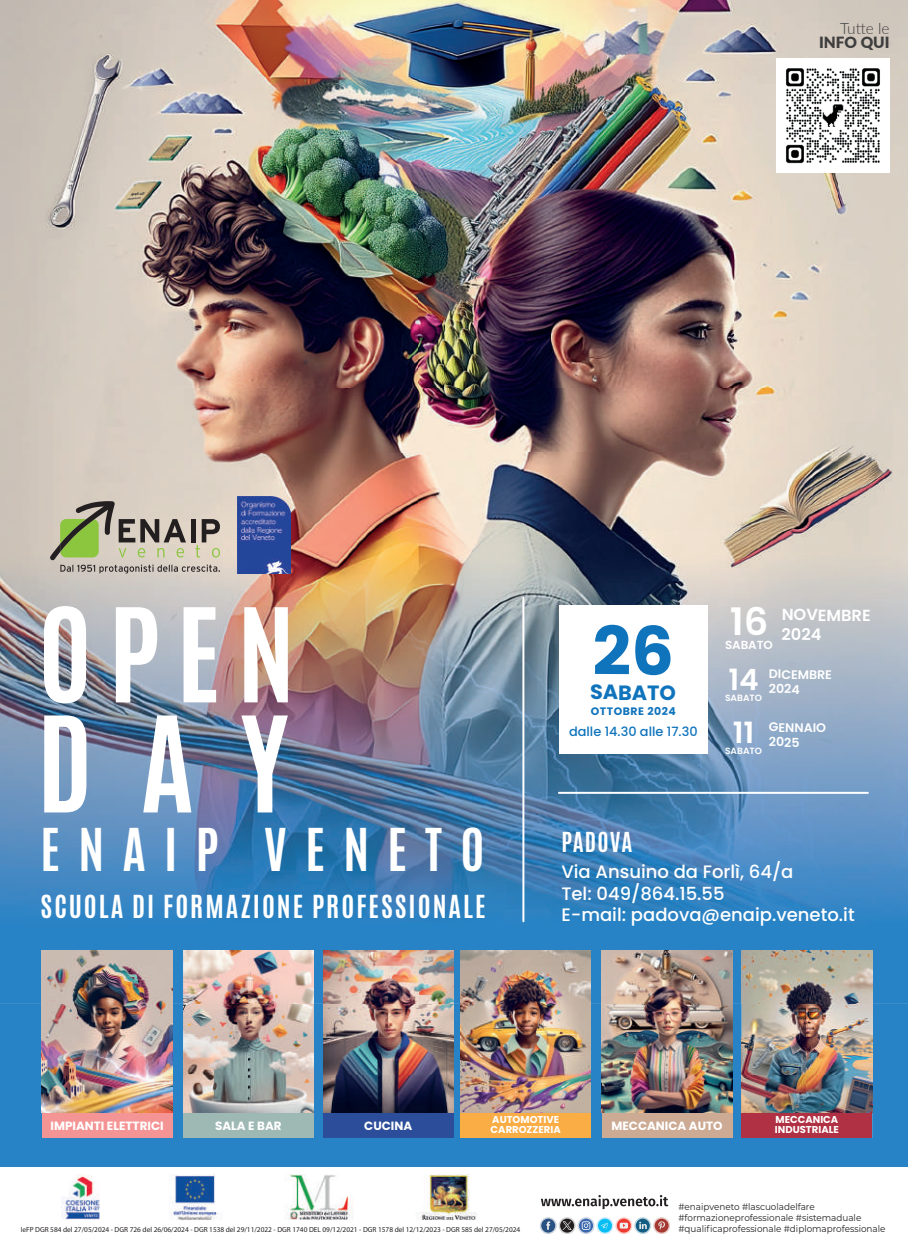
<style>
.page{position:relative;width:908px;height:1248px;background:#fff}
.page>*{position:absolute;margin:0;border:0;box-sizing:border-box;transform-origin:0 0}
.t1{font:700 112.8px "Antonio";color:#fff}
.t2{font:700 66.8px "Poppins";color:#1074bc}
.t3{font:700 49.2px "Antonio";letter-spacing:.37em;color:#fff}
.t4{font:600 38px "Poppins";color:#fff}
.t5{font:600 29.4px "Poppins";color:#fff}
.t6{font:700 26.6px "Antonio";letter-spacing:.075em;color:#fff}
.t7{font:700 23px "Antonio";letter-spacing:.05em;color:#fff}
.t8{font:700 20.6px "Poppins";letter-spacing:-.01em;color:#1074bc}
.t9{font:500 18px/21.6px "Poppins";color:#fff}
.t10{font:600 16.2px/19.2px "Poppins";letter-spacing:-.01em;color:#fff}
.t11{font:300 15.4px "Lato";color:#3e3e3f}
.t12{font:900 15.4px "Lato";color:#3e3e3f}
.t13{font:500 12.8px "Poppins";color:#1074bc}
.t14{font:600 12.4px/14.8px "Poppins";letter-spacing:-.01em;color:#fff}
.t15{font:700 12px "Poppins";color:#fff}
.t16{font:600 11.8px "Poppins";letter-spacing:-.01em;color:#fff}
.t17{font:700 10.8px "Poppins";letter-spacing:.05em;color:#1074bc}
.t18{font:700 10px/10px "Poppins";color:#fff}
.t19{font:9.2px/11.2px "Montserrat";color:#231f20;scale:.95 1}
.t20{font:600 9px "Poppins";letter-spacing:-.01em;color:#fff}
.t21{font:7.4px "Myriad Pro";color:#231f20}
</style>
<div class="page">
<img style="left:0;top:0;width:907px;height:1166px">
<svg style="left:0;top:1166px;width:907px;height:68px"></svg>
<img style="left:44px;top:606px;width:42px;height:97px">
<img style="left:116px;top:607px;width:172px;height:95px">
<img style="left:775px;top:59px;width:114px;height:113px">
<svg style="left:50px;top:501px;width:170px;height:72px;background:#afae96"></svg>
<img style="left:237px;top:496px;width:53px;height:77px">
<img style="left:62px;top:1174px;width:417px;height:47px">
<div style="left:558px;top:605px;width:149px;height:149px;background:#fff"></div>
<svg style="left:540px;top:1194px;width:128px;height:14px"></svg>
<svg style="left:577px;top:1216px;width:17px;height:17px"></svg>
<svg style="left:578px;top:1218px;width:14px;height:14px"></svg>
<svg style="left:581px;top:1221px;width:9px;height:8px"></svg>
<svg style="left:539px;top:1216px;width:17px;height:17px"></svg>
<div style="left:541px;top:1218px;width:14px;height:14px;background:#2a5183;border-radius:50%"></div>
<svg style="left:546px;top:1221px;width:4px;height:8px"></svg>
<svg style="left:558px;top:1216px;width:17px;height:17px"></svg>
<svg style="left:560px;top:1218px;width:14px;height:14px"></svg>
<svg style="left:596px;top:1216px;width:17px;height:17px"></svg>
<svg style="left:597px;top:1218px;width:14px;height:14px"></svg>
<svg style="left:600px;top:1222px;width:7px;height:6px"></svg>
<svg style="left:562px;top:1221px;width:9px;height:8px"></svg>
<svg style="left:615px;top:1216px;width:17px;height:17px"></svg>
<svg style="left:616px;top:1218px;width:14px;height:14px"></svg>
<svg style="left:619px;top:1222px;width:8px;height:6px"></svg>
<svg style="left:634px;top:1216px;width:17px;height:17px"></svg>
<svg style="left:635px;top:1218px;width:14px;height:14px"></svg>
<svg style="left:639px;top:1221px;width:7px;height:7px"></svg>
<svg style="left:653px;top:1216px;width:16px;height:17px"></svg>
<svg style="left:654px;top:1218px;width:14px;height:14px"></svg>
<svg style="left:658px;top:1221px;width:6px;height:8px"></svg>
<div style="left:42px;top:1037px;width:130px;height:100px;background:#f59495"></div>
<div style="left:183px;top:1037px;width:130px;height:100px;background:#9eb8b3"></div>
<img style="left:42px;top:950px;width:130px;height:162px">
<img style="left:183px;top:950px;width:65px;height:162px">
<img style="left:248px;top:950px;width:65px;height:87px">
<img style="left:313px;top:1057px;width:1px;height:55px">
<img style="left:248px;top:1037px;width:65px;height:75px">
<div style="left:323px;top:1037px;width:130px;height:100px;background:#2c4d99"></div>
<img style="left:323px;top:950px;width:65px;height:87px">
<img style="left:388px;top:950px;width:65px;height:87px">
<img style="left:323px;top:1037px;width:130px;height:75px">
<div style="left:460px;top:1037px;width:130px;height:100px;background:#faac45"></div>
<div style="left:601px;top:1037px;width:131px;height:100px;background:#ccaa94"></div>
<img style="left:460px;top:950px;width:130px;height:162px">
<img style="left:601px;top:950px;width:131px;height:162px">
<div style="left:741px;top:1037px;width:130px;height:100px;background:#b03143"></div>
<img style="left:741px;top:950px;width:65px;height:87px">
<img style="left:806px;top:950px;width:65px;height:87px">
<img style="left:741px;top:1037px;width:130px;height:75px">
<hr style="left:522px;top:597px;width:2px;height:324px;background:#fff">
<hr style="left:558px;top:791px;width:309px;height:2px;background:#fff">
<h3 class="t11" style="left:839px;top:18px;width:51px">Tutte le</h3>
<h3 class="t12" style="left:818px;top:31px;width:72px">INFO QUI</h3>
<h1 class="t1" style="left:37px;top:678px;width:253px">DAY</h1>
<h3 class="t3" style="left:41px;top:812px;width:445px">ENAIP VENETO</h3>
<h3 class="t6" style="left:41px;top:886px;width:446px">SCUOLA DI FORMAZIONE PROFESSIONALE</h3>
<h2 class="t2" style="left:592px;top:612px;width:84px">26</h2>
<h3 class="t8" style="left:589px;top:680px;width:88px">SABATO</h3>
<h3 class="t17" style="left:590px;top:705px;width:87px">OTTOBRE 2024</h3>
<h3 class="t13" style="left:569px;top:724px;width:130px">dalle 14.30 alle 17.30</h3>
<h3 class="t4" style="left:729px;top:599px;width:40px">16</h3>
<h3 class="t16" style="left:724px;top:637px;width:49px">SABATO</h3>
<h3 class="t10" style="left:781px;top:605px;width:91px">NOVEMBRE<br>2024</h3>
<h3 class="t5" style="left:728px;top:662px;width:32px">14</h3>
<p class="t20" style="left:724px;top:692px;width:39px">SABATO</p>
<h3 class="t14" style="left:768px;top:666px;width:65px">DICEMBRE<br>2024</h3>
<h3 class="t5" style="left:732px;top:716px;width:23px">11</h3>
<p class="t20" style="left:724px;top:745px;width:39px">SABATO</p>
<h3 class="t14" style="left:768px;top:720px;width:59px">GENNAIO<br>2025</h3>
<h3 class="t7" style="left:561px;top:824px;width:72px">PADOVA</h3>
<h3 class="t9" style="left:561px;top:861px;width:295px">Via Ansuino da Forlì, 64/a<br>Tel: 049/864.15.55<br>E-mail: padova@enaip.veneto.it</h3>
<h3 class="t15" style="left:50px;top:1118px;width:115px">IMPIANTI ELETTRICI</h3>
<h3 class="t15" style="left:215px;top:1118px;width:68px">SALA E BAR</h3>
<h3 class="t15" style="left:364px;top:1118px;width:49px">CUCINA</h3>
<h3 class="t18" style="left:490px;top:1114px;width:72px">AUTOMOTIVE<br>CARROZZERIA</h3>
<h3 class="t15" style="left:611px;top:1118px;width:113px">MECCANICA AUTO</h3>
<h3 class="t18" style="left:774px;top:1114px;width:65px">MECCANICA<br>INDUSTRIALE</h3>
<p class="t21" style="left:21px;top:1225px;width:501px">IeFP DGR 584 del 27/05/2024 - DGR 726 del 26/06/2024 - DGR 1538 del 29/11/2022 - DGR 1740 DEL 09/12/2021 - DGR 1578 del 12/12/2023 - DGR 585 del 27/05/2024</p>
<p class="t19" style="left:678px;top:1200px;width:219px">#enaipveneto #lascuoladelfare #formazioneprofessionale #sistemaduale #qualificaprofessionale #diplomaprofessionale</p>
</div>
